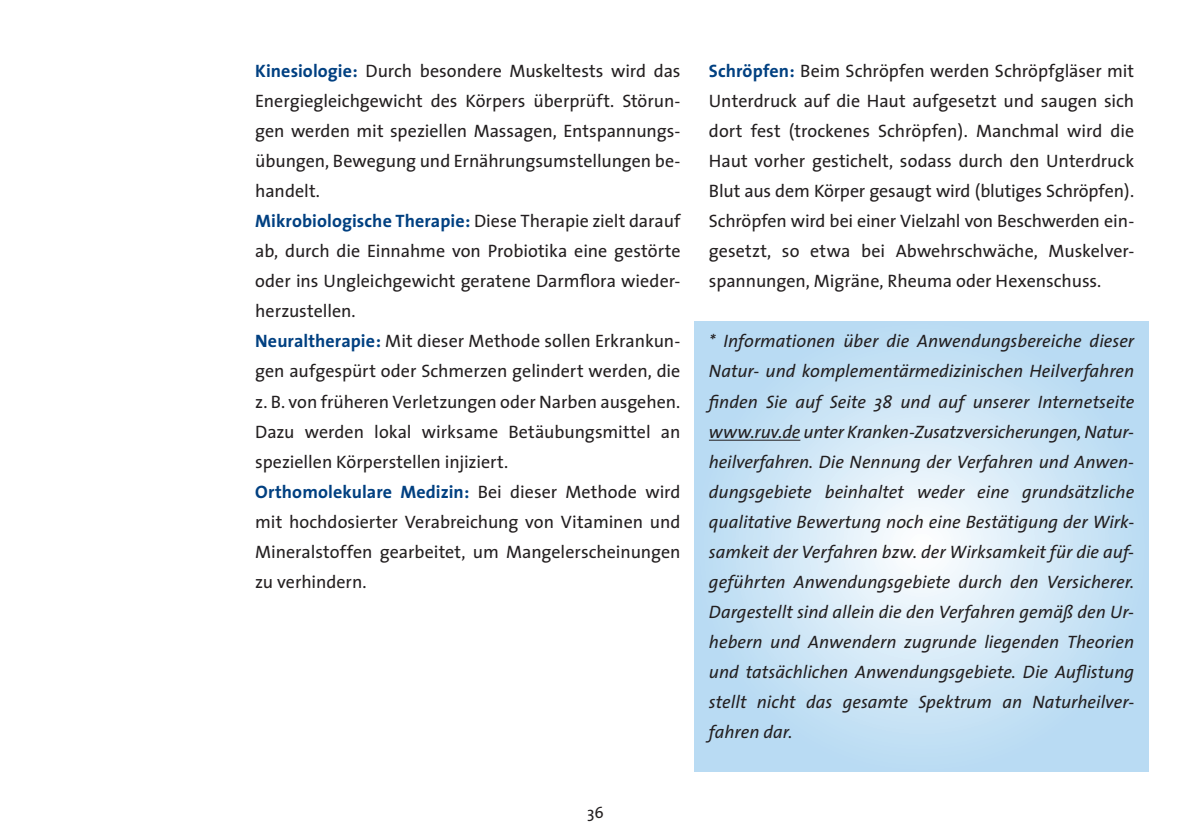
<style>
.page{position:relative;width:1191px;height:840px;background:#fff}
.page>*{position:absolute;margin:0;border:0;box-sizing:border-box;transform-origin:0 0}
.t1{font:18px/30px "The Sans";color:#231f20}
.t2{font:italic 18px/30px "The Sans";color:#231f20;text-align:justify}
.t3{font:16px "The Sans";color:#231f20}
.s1{font-weight:700;color:#014081}
</style>
<div class="page">
<svg style="left:694px;top:321px;width:454px;height:450px;background:#cae3f5"></svg>
<hr style="left:709px;top:439px;width:91px;height:1px;background:#231f20">
<p class="t1" style="left:255px;top:55px;width:427px"><span class="s1">Kinesiologie:</span> Durch besondere Muskeltests wird das Energiegleichgewicht des Körpers überprüft. Störun&shy;gen werden mit speziellen Massagen, Entspannungs&shy;übungen, Bewegung und Ernährungsumstellungen be&shy;handelt.<br><span class="s1">Mikrobiologische Therapie:</span> Diese Therapie zielt darauf ab, durch die Einnahme von Probiotika eine gestörte oder ins Ungleichgewicht geratene Darmflora wieder&shy;herzustellen.<br><span class="s1">Neuraltherapie:</span> Mit dieser Methode sollen Erkrankun&shy;gen aufgespürt oder Schmerzen gelindert werden, die z. B. von früheren Verletzungen oder Narben ausgehen.<br>Dazu werden lokal wirksame Betäubungsmittel an speziellen Körperstellen injiziert.<br><span class="s1">Orthomolekulare Medizin:</span> Bei dieser Methode wird mit hochdosierter Verabreichung von Vitaminen und Mineralstoffen gearbeitet, um Mangelerscheinungen zu verhindern.</p>
<p class="t1" style="left:709px;top:55px;width:427px;text-align:justify"><span class="s1">Schröpfen:</span> Beim Schröpfen werden Schröpfgläser mit Unterdruck auf die Haut aufgesetzt und saugen sich dort fest (trockenes Schröpfen). Manchmal wird die Haut vorher gestichelt, sodass durch den Unterdruck Blut aus dem Körper gesaugt wird (blutiges Schröpfen).<br>Schröpfen wird bei einer Vielzahl von Beschwerden ein&shy;gesetzt, so etwa bei Abwehrschwäche, Muskelver&shy;spannungen, Migräne, Rheuma oder Hexenschuss.</p>
<p class="t2" style="left:709px;top:325px;width:427px">* Informationen über die Anwendungsbereiche dieser Natur- und komplementärmedizinischen Heilverfahren finden Sie auf Seite 38 und auf unserer Internetseite www.ruv.de unter Kranken-Zusatzversicherungen, Natur&shy;heilverfahren. Die Nennung der Verfahren und Anwen&shy;dungsgebiete beinhaltet weder eine grundsätzliche qualitative Bewertung noch eine Bestätigung der Wirk&shy;samkeit der Verfahren bzw. der Wirksamkeit für die auf&shy;geführten Anwendungsgebiete durch den Versicherer.<br>Dargestellt sind allein die den Verfahren gemäß den Ur&shy;hebern und Anwendern zugrunde liegenden Theorien und tatsächlichen Anwendungsgebiete. Die Auflistung stellt nicht das gesamte Spektrum an Naturheilver&shy;fahren dar.</p>
<p class="t3" style="left:587px;top:798px;width:18px">36</p>
</div>
